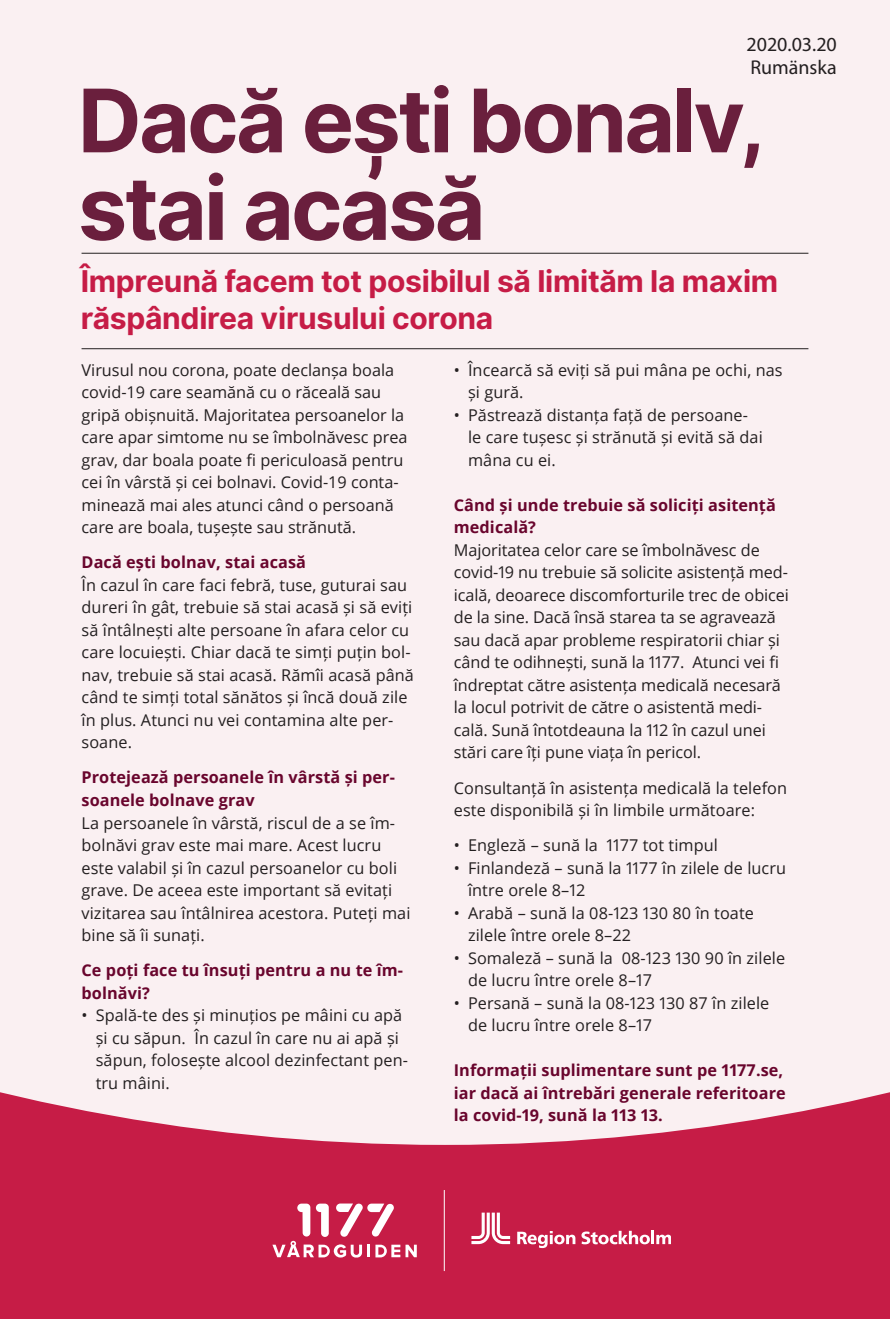
<style>
.page{position:relative;width:890px;height:1319px;background:#fff}
.page>*{position:absolute;margin:0;border:0;box-sizing:border-box;transform-origin:0 0}
.t1{font:700 87.5px/87.5px "Inter";letter-spacing:-.03em;color:#6a1f3d}
.t2{font:700 30px/37.5px "Inter";letter-spacing:-.01em;color:#c61c46}
.t3{font:20px "Myriad Pro";color:#231f20}
.bröd{font:16.25px/22.5px "Open Sans";color:#231f20}
.punktlista{font:16.25px/22.5px "Open Sans";letter-spacing:.005em;color:#231f20}
.mellanrubrik{font:700 16.25px/22.5px "Open Sans";letter-spacing:.005em;color:#69052d}
</style>
<div class="page">
<div style="left:0;top:0;width:889px;height:1318px;background:#c61c46"></div>
<div style="left:0;top:0;width:889px;height:1144px;background:#faf0f2"></div>
<svg style="left:272px;top:1203px;width:145px;height:54px"></svg>
<hr style="left:444px;top:1189px;width:1px;height:81px;background:#fff">
<hr style="left:81px;top:253px;width:727px;height:1px;background:#231f20">
<hr style="left:81px;top:348px;width:727px;height:1px;background:#231f20">
<svg style="left:471px;top:1212px;width:39px;height:31px"></svg>
<svg style="left:517px;top:1231px;width:58px;height:16px"></svg>
<svg style="left:581px;top:1230px;width:89px;height:14px"></svg>
<p class="t3" style="left:746px;top:32px;width:92px">2020.03.20</p>
<p class="t3" style="left:750px;top:55px;width:88px">Rumänska</p>
<p class="t1" style="left:78px;top:79px;width:689px">Dacă ești bonalv, stai acasă</p>
<p class="t2" style="left:81px;top:262px;width:699px">Împreună facem tot posibilul să limităm la maxim răspândirea virusului corona</p>
<p class="bröd" style="left:81px;top:358px;width:327px">Virusul nou corona, poate declanșa boala covid-19 care seamănă cu o răceală sau gripă obișnuită. Majoritatea persoanelor la care apar simtome nu se îmbolnăvesc prea grav, dar boala poate fi periculoasă pentru cei în vârstă și cei bolnavi. Covid-19 conta&shy;minează mai ales atunci când o persoană care are boala, tușește sau strănută.</p>
<p class="mellanrubrik" style="left:81px;top:550px;width:226px">Dacă ești bolnav, stai acasă</p>
<p class="bröd" style="left:81px;top:573px;width:334px">În cazul în care faci febră, tuse, guturai sau dureri în gât, trebuie să stai acasă și să eviți să întâlnești alte persoane în afara celor cu care locuiești. Chiar dacă te simți puțin bol&shy;nav, trebuie să stai acasă. Rămîi acasă până când te simți total sănătos și încă două zile în plus. Atunci nu vei contamina alte per&shy;soane.</p>
<p class="mellanrubrik" style="left:81px;top:765px;width:315px">Protejează persoanele în vârstă și per&shy;soanele bolnave grav</p>
<p class="bröd" style="left:81px;top:810px;width:330px">La persoanele în vârstă, riscul de a se îm&shy;bolnăvi grav este mai mare. Acest lucru este valabil și în cazul persoanelor cu boli grave. De aceea este important să evitați vizitarea sau întâlnirea acestora. Puteți mai bine să îi sunați.</p>
<p class="mellanrubrik" style="left:81px;top:958px;width:323px">Ce poți face tu însuți pentru a nu te îm&shy;bolnăvi?</p>
<p class="punktlista" style="left:96px;top:1003px;width:314px;text-indent:-14px">• Spală-te des și minuțios pe mâini cu apă și cu săpun. În cazul în care nu ai apă și săpun, folosește alcool dezinfectant pen&shy;tru mâini.</p>
<p class="punktlista" style="left:468px;top:358px;width:316px;text-indent:-14px">• Încearcă să eviți să pui mâna pe ochi, nas și gură.</p>
<p class="punktlista" style="left:468px;top:403px;width:296px;text-indent:-14px">• Păstrează distanța față de persoane&shy;le care tușesc și strănută și evită să dai mâna cu ei.</p>
<p class="mellanrubrik" style="left:454px;top:493px;width:323px">Când și unde trebuie să soliciți asitență medicală?</p>
<p class="bröd" style="left:454px;top:538px;width:337px">Majoritatea celor care se îmbolnăvesc de covid-19 nu trebuie să solicite asistență med&shy;icală, deoarece discomforturile trec de obicei de la sine. Dacă însă starea ta se agravează sau dacă apar probleme respiratorii chiar și când te odihnești, sună la 1177. Atunci vei fi îndreptat către asistența medicală necesară la locul potrivit de către o asistentă medi&shy;cală. Sună întotdeauna la 112 în cazul unei stări care îți pune viața în pericol.</p>
<p class="bröd" style="left:454px;top:775px;width:335px">Consultanță în asistența medicală la telefon este disponibilă și în limbile următoare:</p>
<p class="punktlista" style="left:454px;top:833px;width:266px">• Engleză – sună la 1177 tot timpul</p>
<p class="punktlista" style="left:468px;top:855px;width:319px;text-indent:-14px">• Finlandeză – sună la 1177 în zilele de lucru între orele 8–12</p>
<p class="punktlista" style="left:468px;top:900px;width:287px;text-indent:-14px">• Arabă – sună la 08-123 130 80 în toate zilele între orele 8–22</p>
<p class="punktlista" style="left:468px;top:945px;width:318px;text-indent:-14px">• Somaleză – sună la 08-123 130 90 în zilele de lucru între orele 8–17</p>
<p class="punktlista" style="left:468px;top:990px;width:303px;text-indent:-14px">• Persană – sună la 08-123 130 87 în zilele de lucru între orele 8–17</p>
<p class="mellanrubrik" style="left:454px;top:1058px;width:333px">Informații suplimentare sunt pe 1177.se, iar dacă ai întrebări generale referitoare la covid-19, sună la 113 13.</p>
</div>
